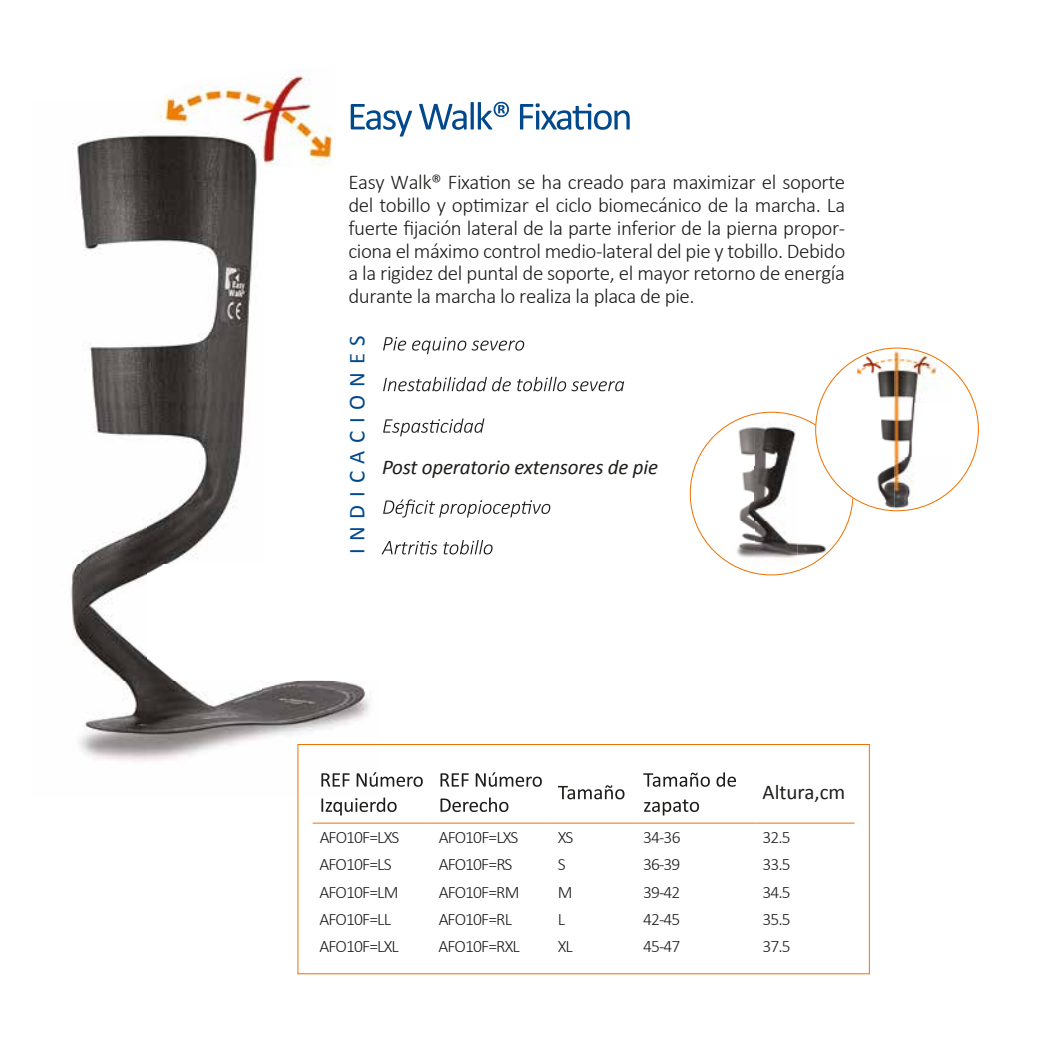
<style>
.page{position:relative;width:1042px;height:1042px;background:#fff}
.page>*{position:absolute;margin:0;border:0;box-sizing:border-box;transform-origin:0 0}
.t1{font:22.75px "Calibri";letter-spacing:.34em;color:#00498d}
.t2{font:300 21px/22.8px "Calibri";letter-spacing:-.02em;color:#1d1d1b;text-align:justify}
.t3{font:italic 21px "Calibri";letter-spacing:-.01em;color:#1d1d1b}
.t4{font:21px "Calibri";color:#1d1d1b}
.t5{font:300 17.5px "Calibri";letter-spacing:-.05em;color:#1d1d1b}
</style>
<div class="page">
<img style="left:72px;top:132px;width:185px;height:433px">
<img style="left:70px;top:565px;width:300px;height:233px">
<svg style="left:690px;top:412px;width:162px;height:163px"></svg>
<div style="left:815px;top:348px;width:163px;height:163px;background:#fff;border-radius:50%"></div>
<img style="left:837px;top:349px;width:114px;height:108px">
<img style="left:837px;top:457px;width:72px;height:54px">
<img style="left:150px;top:70px;width:183px;height:99px">
<svg style="left:351px;top:102px;width:279px;height:35px"></svg>
<svg style="left:383px;top:499px;width:167px;height:18px"></svg>
<svg style="left:383px;top:337px;width:141px;height:17px"></svg>
<svg style="left:383px;top:377px;width:241px;height:14px"></svg>
<svg style="left:383px;top:418px;width:101px;height:18px"></svg>
<svg style="left:381px;top:540px;width:111px;height:14px"></svg>
<div style="left:298px;top:744px;width:571px;height:230px;border:1px solid #ee7203"></div>
<hr style="left:313px;top:823px;width:119px;height:1px;background:#ee7203">
<hr style="left:432px;top:823px;width:119px;height:1px;background:#ee7203">
<hr style="left:551px;top:823px;width:85px;height:1px;background:#ee7203">
<hr style="left:636px;top:823px;width:119px;height:1px;background:#ee7203">
<hr style="left:755px;top:823px;width:99px;height:1px;background:#ee7203">
<svg style="left:321px;top:772px;width:102px;height:15px"></svg>
<svg style="left:321px;top:797px;width:76px;height:18px"></svg>
<svg style="left:440px;top:772px;width:102px;height:15px"></svg>
<svg style="left:440px;top:797px;width:68px;height:15px"></svg>
<svg style="left:558px;top:785px;width:66px;height:14px"></svg>
<svg style="left:643px;top:772px;width:93px;height:15px"></svg>
<svg style="left:644px;top:799px;width:55px;height:16px"></svg>
<p class="t2" style="left:348px;top:170px;width:498px">Easy Walk® Fixation se ha creado para maximizar el soporte del tobillo y optimizar el ciclo biomecánico de la marcha. La fuerte fijación lateral de la parte inferior de la pierna propor&shy;ciona el máximo control medio-lateral del pie y tobillo. Debido a la rigidez del puntal de soporte, el mayor retorno de energía durante la marcha lo realiza la placa de pie.</p>
<p class="t1" style="left:342px;top:554px;width:220px;rotate:-90deg">INDICACIONES</p>
<p class="t3" style="left:382px;top:452px;width:278px">Post operatorio extensores de pie</p>
<p class="t4" style="left:762px;top:779px;width:84px">Altura,cm</p>
<p class="t5" style="left:320px;top:826px;width:81px">AFO10F=LXS</p>
<p class="t5" style="left:439px;top:826px;width:81px">AFO10F=LXS</p>
<p class="t5" style="left:558px;top:826px;width:17px">XS</p>
<p class="t5" style="left:643px;top:826px;width:39px">34-36</p>
<p class="t5" style="left:762px;top:826px;width:30px">32.5</p>
<p class="t5" style="left:320px;top:854px;width:74px">AFO10F=LS</p>
<p class="t5" style="left:439px;top:854px;width:75px">AFO10F=RS</p>
<p class="t5" style="left:558px;top:854px;width:9px">S</p>
<p class="t5" style="left:643px;top:854px;width:39px">36-39</p>
<p class="t5" style="left:762px;top:854px;width:30px">33.5</p>
<p class="t5" style="left:320px;top:881px;width:80px">AFO10F=LM</p>
<p class="t5" style="left:439px;top:881px;width:82px">AFO10F=RM</p>
<p class="t5" style="left:558px;top:881px;width:16px">M</p>
<p class="t5" style="left:643px;top:881px;width:39px">39-42</p>
<p class="t5" style="left:762px;top:881px;width:30px">34.5</p>
<p class="t5" style="left:320px;top:908px;width:73px">AFO10F=LL</p>
<p class="t5" style="left:439px;top:908px;width:75px">AFO10F=RL</p>
<p class="t5" style="left:558px;top:908px;width:9px">L</p>
<p class="t5" style="left:643px;top:908px;width:39px">42-45</p>
<p class="t5" style="left:762px;top:908px;width:30px">35.5</p>
<p class="t5" style="left:319px;top:935px;width:81px">AFO10F=LXL</p>
<p class="t5" style="left:439px;top:935px;width:83px">AFO10F=RXL</p>
<p class="t5" style="left:558px;top:935px;width:17px">XL</p>
<p class="t5" style="left:643px;top:935px;width:39px">45-47</p>
<p class="t5" style="left:762px;top:935px;width:30px">37.5</p>
</div>
